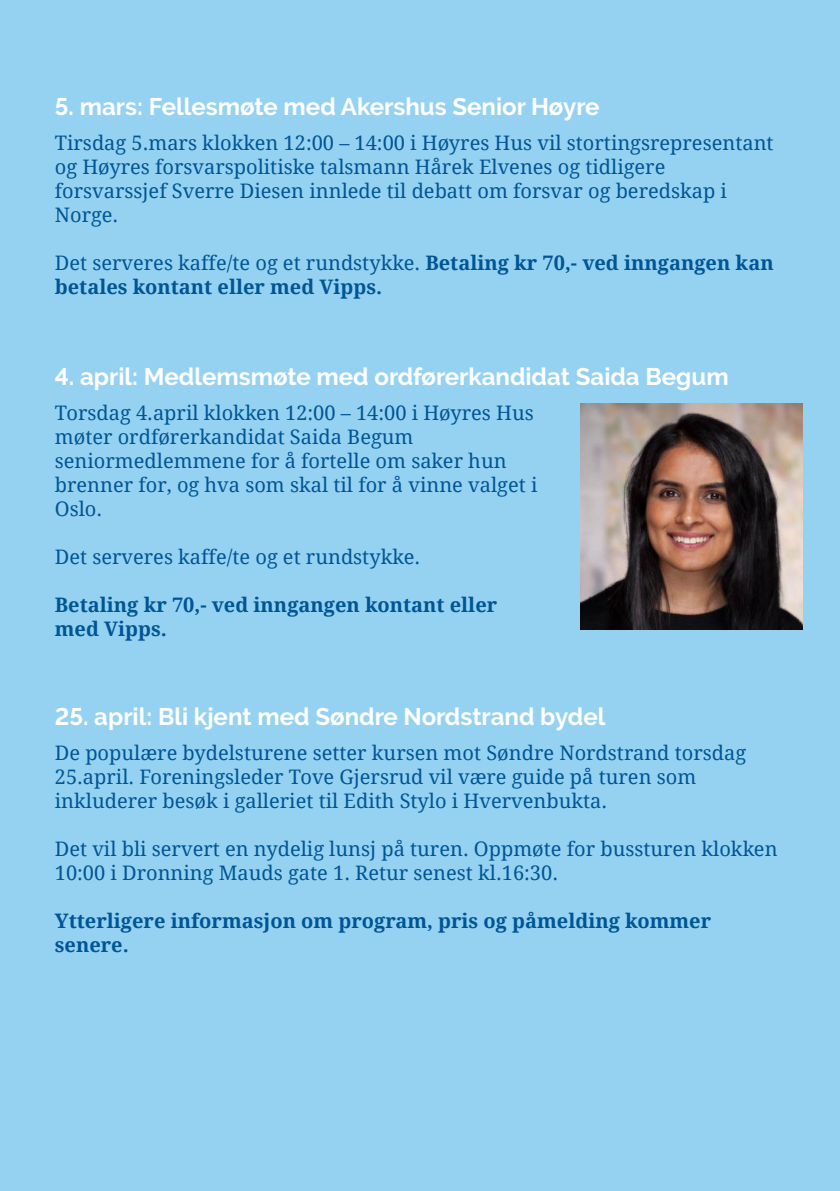
<style>
.page{position:relative;width:840px;height:1191px;background:#fff}
.page>*{position:absolute;margin:0;border:0;box-sizing:border-box;transform-origin:0 0}
.Overskrift{font:700 24px "Raleway";color:#fff}
.brødtekst{font:20px/24px "Droid Serif";color:#005594}
.brødtekst-2{font:700 20px/24px "Droid Serif";color:#005594}
.s1{font-weight:400}
</style>
<div class="page">
<div style="left:0;top:0;width:839px;height:1191px;background:#95d2f2"></div>
<img style="left:580px;top:403px;width:222px;height:226px">
<p class="Overskrift" style="left:55px;top:92px;width:545px">5. mars: Fellesmøte med Akershus Senior Høyre</p>
<p class="brødtekst" style="left:55px;top:130px;width:719px">Tirsdag 5.mars klokken 12:00 – 14:00 i Høyres Hus vil stortingsrepresentant og Høyres forsvarspolitiske talsmann Hårek Elvenes og tidligere forsvarssjef Sverre Diesen innlede til debatt om forsvar og beredskap i Norge.</p>
<p class="brødtekst-2" style="left:55px;top:250px;width:720px"><span class="s1">Det serveres kaffe/te og et rundstykke.</span> Betaling kr 70,- ved inngangen kan betales kontant eller med Vipps.</p>
<p class="Overskrift" style="left:55px;top:362px;width:675px">4. april: Medlemsmøte med ordførerkandidat Saida Begum</p>
<p class="brødtekst" style="left:55px;top:400px;width:484px">Torsdag 4.april klokken 12:00 – 14:00 i Høyres Hus møter ordførerkandidat Saida Begum seniormedlemmene for å fortelle om saker hun brenner for, og hva som skal til for å vinne valget i Oslo.</p>
<p class="brødtekst" style="left:55px;top:544px;width:366px">Det serveres kaffe/te og et rundstykke.</p>
<p class="brødtekst-2" style="left:55px;top:592px;width:443px">Betaling kr 70,- ved inngangen kontant eller med Vipps.</p>
<p class="Overskrift" style="left:55px;top:703px;width:551px">25. april: Bli kjent med Søndre Nordstrand bydel</p>
<p class="brødtekst" style="left:55px;top:740px;width:692px">De populære bydelsturene setter kursen mot Søndre Nordstrand torsdag<br>25.april. Foreningsleder Tove Gjersrud vil være guide på turen som inkluderer besøk i galleriet til Edith Stylo i Hvervenbukta.</p>
<p class="brødtekst" style="left:55px;top:836px;width:723px">Det vil bli servert en nydelig lunsj på turen. Oppmøte for bussturen klokken<br>10:00 i Dronning Mauds gate 1. Retur senest kl.16:30.</p>
<p class="brødtekst-2" style="left:55px;top:908px;width:657px">Ytterligere informasjon om program, pris og påmelding kommer senere.</p>
</div>
